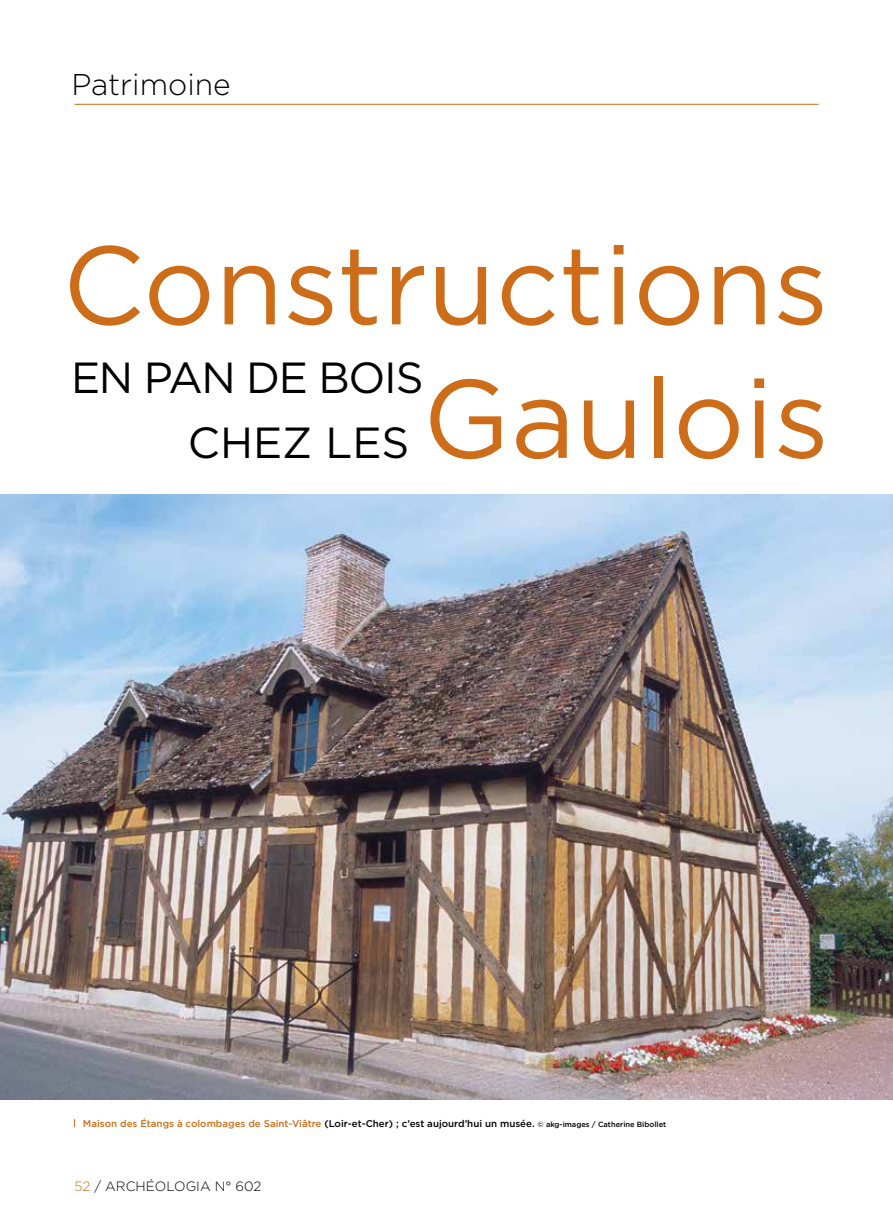
<style>
.page{position:relative;width:893px;height:1212px;background:#fff}
.page>*{position:absolute;margin:0;border:0;box-sizing:border-box;transform-origin:0 0}
.t1{font:111px "Gotham";color:#cd6d19}
.t2{font:43.5px/64.5px "Gotham";letter-spacing:-.03em;color:#000}
.t3{font:300 30px "Gotham";color:#000}
.t4{font:300 13.5px "Gotham";color:#000}
.t5{font:500 9.75px "Gotham";color:#cd6d19}
.s1{color:#000}
.s2{font-size:7.5px;color:#000}
.s3{color:#cd6d19}
</style>
<div class="page">
<hr style="left:75px;top:104px;width:744px;height:1px;background:#cd6d19">
<img style="left:0;top:494px;width:893px;height:605px">
<h3 class="t3" style="left:71px;top:66px;width:161px">Patrimoine</h3>
<h1 class="t1" style="left:63px;top:214px;width:768px">Constructions</h1>
<h2 class="t2" style="left:188px;top:345px;width:237px;text-indent:-117px">EN PAN DE BOIS<br>CHEZ LES</h2>
<h1 class="t1" style="left:423px;top:347px;width:408px">Gaulois</h1>
<p class="t5" style="left:83px;top:1117px;width:585px">Maison des Étangs à colombages de Saint-Viâtre <span class="s1">(Loir-et-Cher) ; c’est aujourd’hui un musée.</span> <span class="s2">© akg-images / Catherine Bibollet</span></p>
<h3 class="t4" style="left:74px;top:1177px;width:189px"><span class="s3">52</span> / ARCHÉOLOGIA N° 602</h3>
</div>
